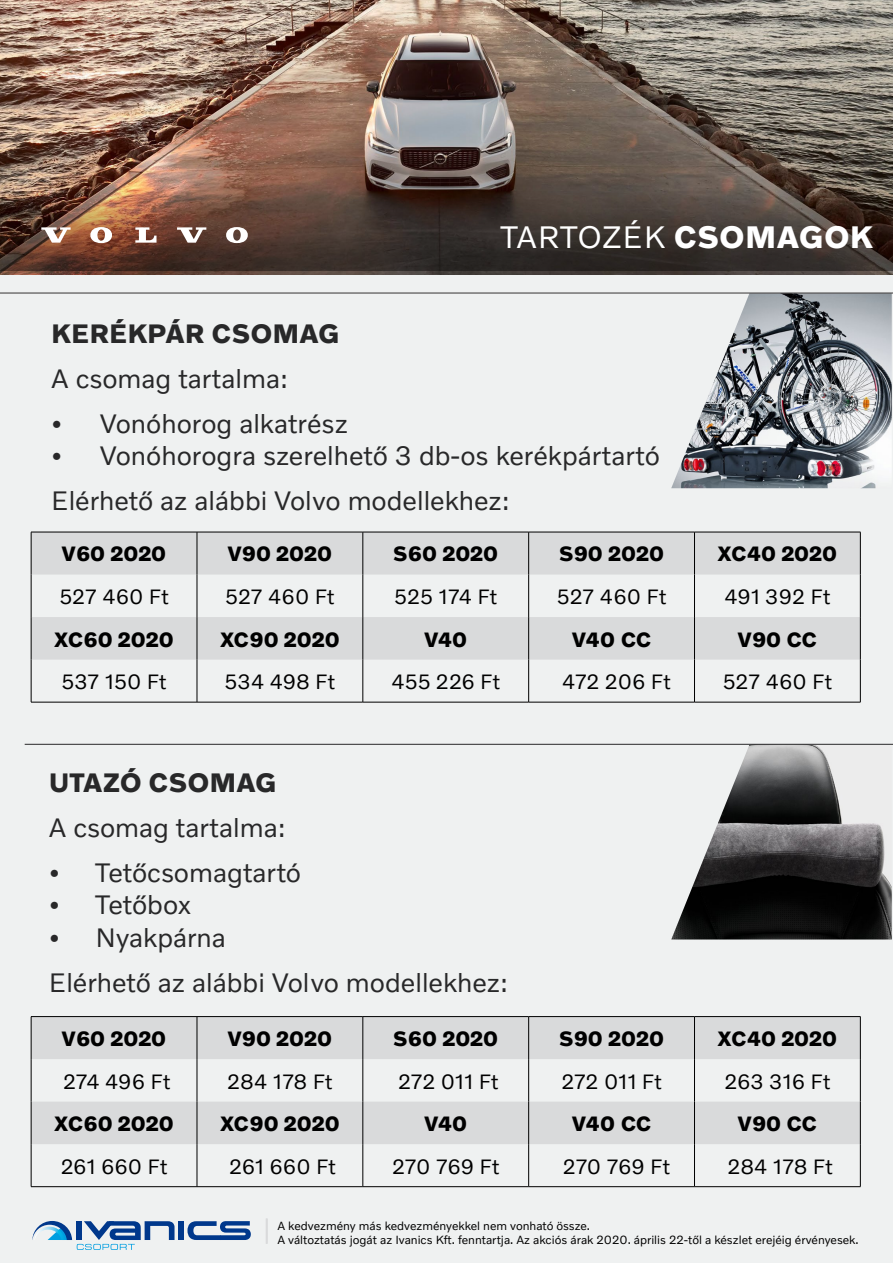
<style>
.page{position:relative;width:893px;height:1263px;background:#eff1f1}
.page>*{position:absolute;margin:0;border:0;box-sizing:border-box;transform-origin:0 0}
.t1{font:31.5px "Volvo Novum";letter-spacing:.025em;color:#fff}
.t2{font:27px/45px "Volvo Novum";color:#282829}
.t3{font:700 27px "Volvo Novum";letter-spacing:.02em;color:#282829}
.t4{font:21px "Volvo Novum";color:#000}
.t5{font:700 21px "Volvo Novum";color:#000}
.t6{font:12px/14.4px "Volvo Novum";color:#000}
.s1{font-weight:700}
</style>
<div class="page">
<div style="left:179px;top:1221px;width:5px;height:19px;background:#00388c"></div>
<svg style="left:187px;top:1221px;width:64px;height:19px"></svg>
<svg style="left:32px;top:1221px;width:143px;height:29px"></svg>
<hr style="left:266px;top:1218px;width:2px;height:26px;background:#d9dadb">
<img style="left:671px;top:745px;width:221px;height:194px">
<img style="left:671px;top:294px;width:221px;height:194px">
<hr style="left:0;top:293px;width:893px;height:1px;background:#353233">
<hr style="left:25px;top:744px;width:868px;height:1px;background:#282829">
<div style="left:32px;top:533px;width:828px;height:41px;background:#d9dadb"></div>
<div style="left:32px;top:617px;width:828px;height:43px;background:#d9dadb"></div>
<hr style="left:31px;top:532px;width:166px;height:1px;background:#000">
<hr style="left:31px;top:532px;width:1px;height:42px;background:#000">
<hr style="left:197px;top:532px;width:166px;height:1px;background:#000">
<hr style="left:197px;top:532px;width:1px;height:42px;background:#000">
<hr style="left:363px;top:532px;width:166px;height:1px;background:#000">
<hr style="left:363px;top:532px;width:1px;height:42px;background:#000">
<hr style="left:529px;top:532px;width:165px;height:1px;background:#000">
<hr style="left:528px;top:532px;width:1px;height:42px;background:#000">
<hr style="left:694px;top:532px;width:166px;height:1px;background:#000">
<hr style="left:694px;top:532px;width:1px;height:42px;background:#000">
<hr style="left:860px;top:532px;width:1px;height:42px;background:#000">
<hr style="left:31px;top:574px;width:1px;height:43px;background:#000">
<hr style="left:197px;top:574px;width:1px;height:43px;background:#000">
<hr style="left:363px;top:574px;width:1px;height:43px;background:#000">
<hr style="left:528px;top:574px;width:1px;height:43px;background:#000">
<hr style="left:694px;top:574px;width:1px;height:43px;background:#000">
<hr style="left:860px;top:574px;width:1px;height:43px;background:#000">
<hr style="left:31px;top:617px;width:1px;height:43px;background:#000">
<hr style="left:197px;top:617px;width:1px;height:43px;background:#000">
<hr style="left:363px;top:617px;width:1px;height:43px;background:#000">
<hr style="left:528px;top:617px;width:1px;height:43px;background:#000">
<hr style="left:694px;top:617px;width:1px;height:43px;background:#000">
<hr style="left:860px;top:617px;width:1px;height:43px;background:#000">
<hr style="left:31px;top:660px;width:1px;height:42px;background:#000">
<hr style="left:197px;top:660px;width:1px;height:42px;background:#000">
<hr style="left:363px;top:660px;width:1px;height:42px;background:#000">
<hr style="left:528px;top:660px;width:1px;height:42px;background:#000">
<hr style="left:694px;top:660px;width:1px;height:42px;background:#000">
<hr style="left:860px;top:660px;width:1px;height:42px;background:#000">
<hr style="left:31px;top:702px;width:166px;height:1px;background:#000">
<hr style="left:197px;top:702px;width:166px;height:1px;background:#000">
<hr style="left:363px;top:702px;width:166px;height:1px;background:#000">
<hr style="left:529px;top:702px;width:165px;height:1px;background:#000">
<hr style="left:694px;top:702px;width:166px;height:1px;background:#000">
<div style="left:32px;top:1017px;width:828px;height:42px;background:#d9dadb"></div>
<div style="left:32px;top:1101px;width:828px;height:43px;background:#d9dadb"></div>
<hr style="left:31px;top:1016px;width:166px;height:1px;background:#000">
<hr style="left:31px;top:1017px;width:1px;height:42px;background:#000">
<hr style="left:197px;top:1016px;width:166px;height:1px;background:#000">
<hr style="left:197px;top:1017px;width:1px;height:42px;background:#000">
<hr style="left:363px;top:1016px;width:166px;height:1px;background:#000">
<hr style="left:363px;top:1017px;width:1px;height:42px;background:#000">
<hr style="left:529px;top:1016px;width:165px;height:1px;background:#000">
<hr style="left:528px;top:1017px;width:1px;height:42px;background:#000">
<hr style="left:694px;top:1016px;width:166px;height:1px;background:#000">
<hr style="left:694px;top:1017px;width:1px;height:42px;background:#000">
<hr style="left:860px;top:1017px;width:1px;height:42px;background:#000">
<hr style="left:31px;top:1059px;width:1px;height:42px;background:#000">
<hr style="left:197px;top:1059px;width:1px;height:42px;background:#000">
<hr style="left:363px;top:1059px;width:1px;height:42px;background:#000">
<hr style="left:528px;top:1059px;width:1px;height:42px;background:#000">
<hr style="left:694px;top:1059px;width:1px;height:42px;background:#000">
<hr style="left:860px;top:1059px;width:1px;height:42px;background:#000">
<hr style="left:31px;top:1101px;width:1px;height:43px;background:#000">
<hr style="left:197px;top:1101px;width:1px;height:43px;background:#000">
<hr style="left:363px;top:1101px;width:1px;height:43px;background:#000">
<hr style="left:528px;top:1101px;width:1px;height:43px;background:#000">
<hr style="left:694px;top:1101px;width:1px;height:43px;background:#000">
<hr style="left:860px;top:1101px;width:1px;height:43px;background:#000">
<hr style="left:31px;top:1144px;width:1px;height:42px;background:#000">
<hr style="left:197px;top:1144px;width:1px;height:42px;background:#000">
<hr style="left:363px;top:1144px;width:1px;height:42px;background:#000">
<hr style="left:528px;top:1144px;width:1px;height:42px;background:#000">
<hr style="left:694px;top:1144px;width:1px;height:42px;background:#000">
<hr style="left:860px;top:1144px;width:1px;height:42px;background:#000">
<hr style="left:31px;top:1186px;width:166px;height:1px;background:#000">
<hr style="left:197px;top:1186px;width:166px;height:1px;background:#000">
<hr style="left:363px;top:1186px;width:166px;height:1px;background:#000">
<hr style="left:529px;top:1186px;width:165px;height:1px;background:#000">
<hr style="left:694px;top:1186px;width:166px;height:1px;background:#000">
<img style="left:0;top:0;width:893px;height:274px">
<img style="left:0;top:172px;width:893px;height:99px">
<svg style="left:41px;top:227px;width:30px;height:16px"></svg>
<svg style="left:135px;top:227px;width:22px;height:16px"></svg>
<svg style="left:90px;top:227px;width:22px;height:16px"></svg>
<svg style="left:177px;top:227px;width:29px;height:16px"></svg>
<svg style="left:226px;top:227px;width:22px;height:16px"></svg>
<p class="t1" style="left:501px;top:217px;width:371px">tartozék <span class="s1">CSOMAGOK</span></p>
<p class="t3" style="left:52px;top:316px;width:289px">KERÉKPÁR CSOMAG</p>
<p class="t2" style="left:51px;top:355px;width:238px">A csomag tartalma:</p>
<p class="t2" style="left:51px;top:400px;width:298px">• Vonóhorog alkatrész</p>
<p class="t2" style="left:51px;top:432px;width:610px">• Vonóhorogra szerelhető 3 db-os kerékpártartó<br>Elérhető az alábbi Volvo modellekhez:</p>
<p class="t5" style="left:62px;top:541px;width:106px">V60 2020</p>
<p class="t5" style="left:228px;top:541px;width:106px">V90 2020</p>
<p class="t5" style="left:393px;top:541px;width:106px">S60 2020</p>
<p class="t5" style="left:559px;top:541px;width:106px">S90 2020</p>
<p class="t5" style="left:718px;top:541px;width:121px">XC40 2020</p>
<p class="t4" style="left:59px;top:583px;width:111px">527 460 Ft</p>
<p class="t4" style="left:225px;top:583px;width:111px">527 460 Ft</p>
<p class="t4" style="left:394px;top:583px;width:104px">525 174 Ft</p>
<p class="t4" style="left:557px;top:583px;width:111px">527 460 Ft</p>
<p class="t4" style="left:724px;top:583px;width:108px">491 392 Ft</p>
<p class="t5" style="left:55px;top:626px;width:121px">XC60 2020</p>
<p class="t5" style="left:220px;top:626px;width:121px">XC90 2020</p>
<p class="t5" style="left:424px;top:626px;width:44px">V40</p>
<p class="t5" style="left:572px;top:626px;width:65px">V40 CC</p>
<p class="t5" style="left:738px;top:626px;width:65px">V90 CC</p>
<p class="t4" style="left:62px;top:668px;width:106px">537 150 Ft</p>
<p class="t4" style="left:225px;top:668px;width:112px">534 498 Ft</p>
<p class="t4" style="left:391px;top:668px;width:110px">455 226 Ft</p>
<p class="t4" style="left:562px;top:668px;width:110px">472 206 Ft</p>
<p class="t4" style="left:723px;top:668px;width:111px">527 460 Ft</p>
<p class="t3" style="left:49px;top:765px;width:229px">UTAZÓ CSOMAG</p>
<p class="t2" style="left:49px;top:804px;width:238px">A csomag tartalma:</p>
<p class="t2" style="left:49px;top:849px;width:254px">• Tetőcsomagtartó</p>
<p class="t2" style="left:49px;top:881px;width:143px">• Tetőbox</p>
<p class="t2" style="left:49px;top:914px;width:461px">• Nyakpárna<br>Elérhető az alábbi Volvo modellekhez:</p>
<p class="t5" style="left:62px;top:1025px;width:106px">V60 2020</p>
<p class="t5" style="left:228px;top:1025px;width:106px">V90 2020</p>
<p class="t5" style="left:393px;top:1025px;width:106px">S60 2020</p>
<p class="t5" style="left:559px;top:1025px;width:106px">S90 2020</p>
<p class="t5" style="left:718px;top:1025px;width:121px">XC40 2020</p>
<p class="t4" style="left:63px;top:1068px;width:109px">274 496 Ft</p>
<p class="t4" style="left:227px;top:1068px;width:107px">284 178 Ft</p>
<p class="t4" style="left:398px;top:1068px;width:102px">272 011 Ft</p>
<p class="t4" style="left:561px;top:1068px;width:102px">272 011 Ft</p>
<p class="t4" style="left:725px;top:1068px;width:107px">263 316 Ft</p>
<p class="t5" style="left:55px;top:1110px;width:121px">XC60 2020</p>
<p class="t5" style="left:220px;top:1110px;width:121px">XC90 2020</p>
<p class="t5" style="left:424px;top:1110px;width:44px">V40</p>
<p class="t5" style="left:572px;top:1110px;width:65px">V40 CC</p>
<p class="t5" style="left:738px;top:1110px;width:65px">V90 CC</p>
<p class="t4" style="left:61px;top:1153px;width:108px">261 660 Ft</p>
<p class="t4" style="left:229px;top:1153px;width:108px">261 660 Ft</p>
<p class="t4" style="left:392px;top:1153px;width:109px">270 769 Ft</p>
<p class="t4" style="left:563px;top:1153px;width:109px">270 769 Ft</p>
<p class="t4" style="left:727px;top:1153px;width:107px">284 178 Ft</p>
<p class="t6" style="left:277px;top:1218px;width:583px">A kedvezmény más kedvezményekkel nem vonható össze.<br>A változtatás jogát az Ivanics Kft. fenntartja. Az akciós árak 2020. április 22-től a készlet erejéig érvényesek.</p>
</div>
